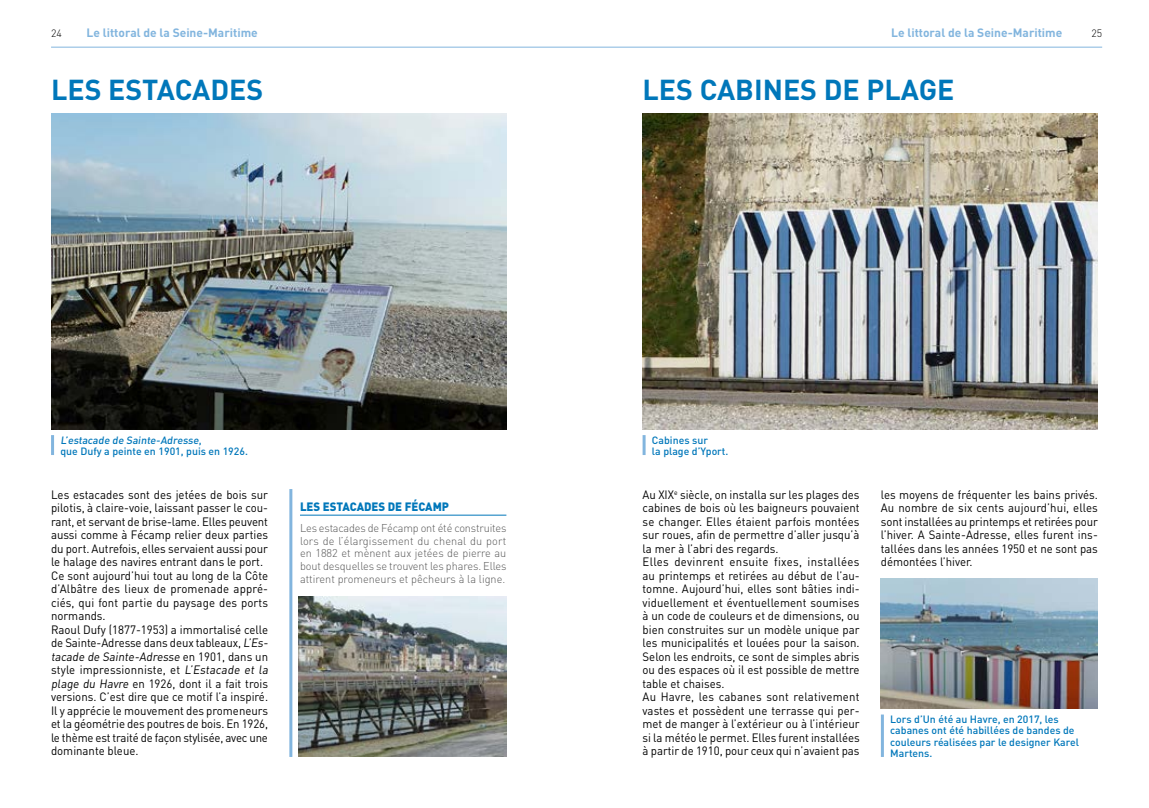
<style>
.page{position:relative;width:1149px;height:808px;background:#fff}
.page>*{position:absolute;margin:0;border:0;box-sizing:border-box;transform-origin:0 0}
.t1{font:700 28.5px "DIN";color:#0077ba}
.t2{font:12px/13.5px "DIN";color:#000;scale:.95 1}
.t3{font:700 12px "DIN";color:#82b5de}
.t4{font:900 12px "DIN";color:#0077ba;scale:.95 1}
.t5{font:300 11.25px/12.8px "DIN";color:#565656;text-align:justify}
.t6{font:500 10.5px/11.2px "DIN";color:#0077ba}
.t7{font:300 10.5px "DIN";color:#000}
</style>
<div class="page">
<hr style="left:51px;top:47px;width:1050px;height:1px;background:#82b5de">
<img style="left:642px;top:113px;width:455px;height:316px">
<hr style="left:642px;top:435px;width:3px;height:20px;background:#82b5de">
<img style="left:880px;top:578px;width:217px;height:130px">
<hr style="left:880px;top:714px;width:3px;height:43px;background:#82b5de">
<img style="left:51px;top:113px;width:455px;height:316px">
<hr style="left:51px;top:435px;width:3px;height:20px;background:#82b5de">
<hr style="left:289px;top:489px;width:3px;height:268px;background:#82b5de">
<hr style="left:300px;top:515px;width:206px;height:1px;background:#0077ba">
<img style="left:298px;top:596px;width:208px;height:161px">
<p class="t7" style="left:51px;top:27px;width:12px">24</p>
<p class="t3" style="left:87px;top:25px;width:173px">Le littoral de la Seine-Maritime</p>
<p class="t3" style="left:890px;top:25px;width:173px">Le littoral de la Seine-Maritime</p>
<p class="t7" style="left:1090px;top:27px;width:12px">25</p>
<h1 class="t1" style="left:51px;top:71px;width:214px">LES ESTACADES</h1>
<p class="t6" style="left:60px;top:434px;width:189px">L’estacade de Sainte-Adresse,<br>que Dufy a peinte en 1901, puis en 1926.</p>
<p class="t2" style="left:51px;top:487px;width:232px">Les estacades sont des jetées de bois sur pilotis, à claire-voie, laissant passer le cou&shy;rant, et servant de brise-lame. Elles peuvent aussi comme à Fécamp relier deux parties du port. Autrefois, elles servaient aussi pour le halage des navires entrant dans le port.<br>Ce sont aujourd’hui tout au long de la Côte d’Albâtre des lieux de promenade appré&shy;ciés, qui font partie du paysage des ports normands.<br>Raoul Dufy (1877-1953) a immortalisé celle de Sainte-Adresse dans deux tableaux, L’Es&shy;tacade de Sainte-Adresse e n 1 9 0 1 , d a n s u n style impressionniste, et L’Estacade et la plage du Havre en 1926, dont il a fait trois versions. C’est dire que ce motif l’a inspiré.<br>Il y apprécie le mouvement des promeneurs et la géométrie des poutres de bois. En 1926, le thème est traité de façon stylisée, avec une dominante bleue.</p>
<p class="t4" style="left:300px;top:498px;width:158px">LES ESTACADES DE FÉCAMP</p>
<p class="t5" style="left:300px;top:521px;width:208px">Les estacades de Fécamp ont été construites lors de l’élargissement du chenal du port en 1882 et mènent aux jetées de pierre au bout desquelles se trouvent les phares. Elles attirent promeneurs et pêcheurs à la ligne.</p>
<h1 class="t1" style="left:642px;top:71px;width:313px">LES CABINES DE PLAGE</h1>
<p class="t6" style="left:651px;top:434px;width:78px">Cabines sur<br>la plage d’Yport.</p>
<p class="t2" style="left:642px;top:487px;width:230px">Au XIX<sup>e</sup> siècle, on installa sur les plages des cabines de bois où les baigneurs pouvaient se changer. Elles étaient parfois montées sur roues, afin de permettre d’aller jusqu’à la mer à l’abri des regards.<br>Elles devinrent ensuite fixes, installées au printemps et retirées au début de l’au&shy;tomne. Aujourd’hui, elles sont bâties indi&shy;viduellement et éventuellement soumises à un code de couleurs et de dimensions, ou bien construites sur un modèle unique par les municipalités et louées pour la saison.<br>Selon les endroits, ce sont de simples abris ou des espaces où il est possible de mettre table et chaises.<br>Au Havre, les cabanes sont relativement vastes et possèdent une terrasse qui per&shy;met de manger à l’extérieur ou à l’intérieur si la météo le permet. Elles furent installées à partir de 1910, pour ceux qui n’avaient pas</p>
<p class="t2" style="left:880px;top:487px;width:230px;text-align:justify">les moyens de fréquenter les bains privés.<br>Au nombre de six cents aujourd’hui, elles sont installées au printemps et retirées pour l’hiver. A Sainte-Adresse, elles furent ins&shy;tallées dans les années 1950 et ne sont pas démontées l’hiver.</p>
<p class="t6" style="left:890px;top:713px;width:190px">Lors d’Un été au Havre, en 2017, les cabanes ont été habillées de bandes de couleurs réalisées par le designer Karel<br>Martens.</p>
</div>
